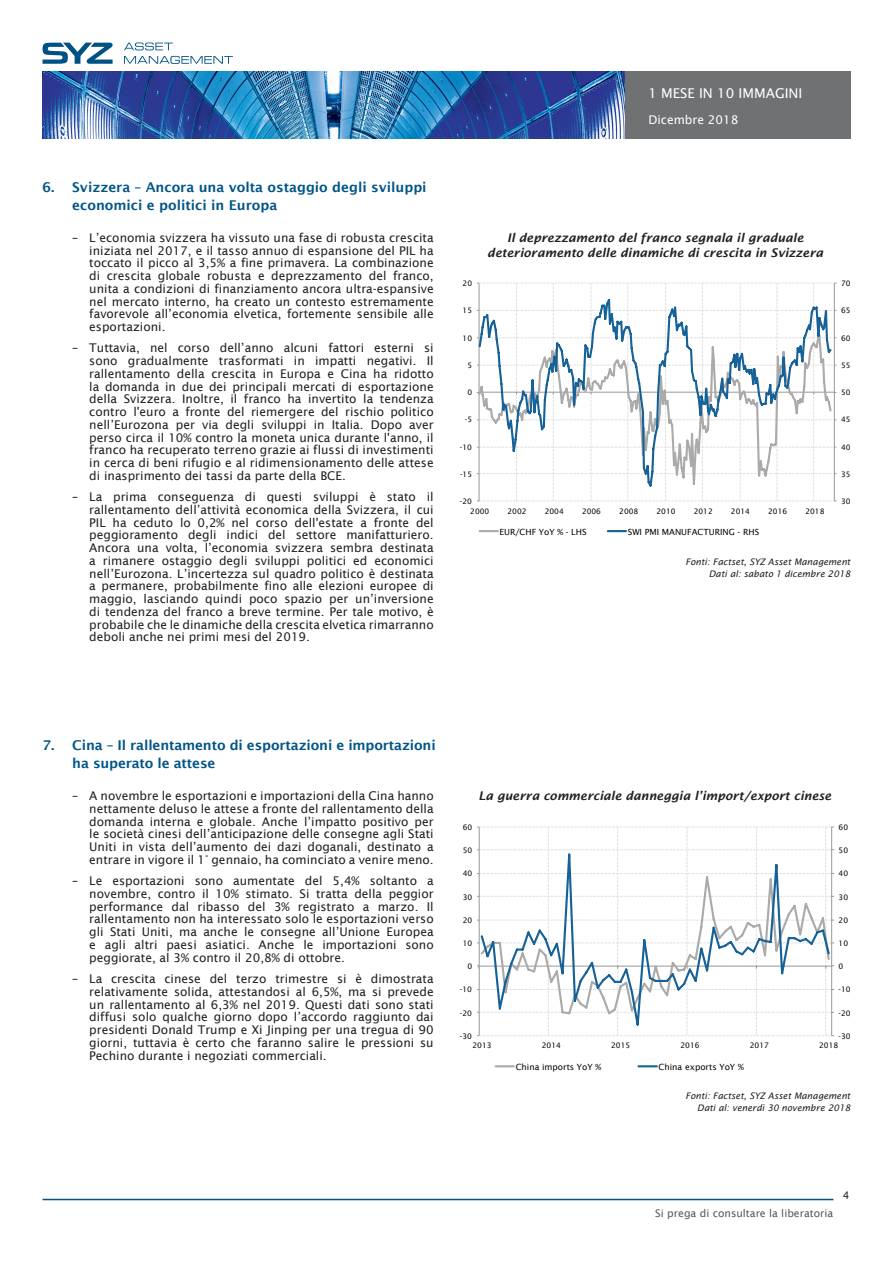
<style>
.page{position:relative;width:893px;height:1263px;background:#fff}
.page>*{position:absolute;margin:0;border:0;box-sizing:border-box;transform-origin:0 0}
.t1{font:600 13.5px/18px "Lucida Sans";color:#005587}
.t2{font:13.5px "Lucida Sans";color:#fff}
.t3{font:12px/12.8px "Lucida Sans";color:#231f20;text-align:justify}
.Graph_TITLES{font:italic 600 12px/15px "Lucida Sans";color:#231f20;text-align:center}
.t4{font:12px "Lucida Sans";color:#fff}
.t5{font:10.5px "Lucida Sans";color:#57585a}
.t6{font:10.5px "Lucida Sans";color:#231f20}
.Source_data{font:italic 9px "Lucida Sans";color:#231f20}
.t7{font:8.55px "Lucida Sans";color:#050504}
.t8{font:7.65px "Lucida Sans";color:#050504}
.t9{font:7.5px "Lucida Sans";color:#050504}
</style>
<div class="page">
<svg style="left:124px;top:43px;width:49px;height:7px"></svg>
<svg style="left:124px;top:56px;width:109px;height:8px"></svg>
<svg style="left:43px;top:43px;width:70px;height:21px"></svg>
<img style="left:43px;top:72px;width:807px;height:67px">
<hr style="left:43px;top:1199px;width:790px;height:1px;background:#005285">
<svg style="left:477px;top:283px;width:359px;height:218px"></svg>
<svg style="left:478px;top:297px;width:355px;height:191px"></svg>
<svg style="left:480px;top:530px;width:18px;height:2px"></svg>
<svg style="left:608px;top:530px;width:18px;height:2px"></svg>
<svg style="left:477px;top:826px;width:357px;height:210px"></svg>
<svg style="left:479px;top:852px;width:352px;height:175px"></svg>
<svg style="left:496px;top:1065px;width:18px;height:2px"></svg>
<svg style="left:638px;top:1065px;width:19px;height:2px"></svg>
<p class="t2" style="left:648px;top:85px;width:156px">1 MESE IN 10 IMMAGINI</p>
<p class="t1" style="left:72px;top:178px;width:356px;text-indent:-30px">6. Svizzera – Ancora una volta ostaggio degli sviluppi economici e politici in Europa</p>
<p class="t4" style="left:648px;top:113px;width:91px">Dicembre 2018</p>
<p class="t3" style="left:89px;top:231px;width:346px;text-indent:-17px">– L’economia svizzera ha vissuto una fase di robusta crescita iniziata nel 2017, e il tasso annuo di espansione del PIL ha toccato il picco al 3,5% a fine primavera. La combinazione di crescita globale robusta e deprezzamento del franco, unita a condizioni di finanziamento ancora ultra-espansive nel mercato interno, ha creato un contesto estremamente favorevole all’economia elvetica, fortemente sensibile alle esportazioni.</p>
<p class="t3" style="left:89px;top:342px;width:346px;text-indent:-17px">– Tuttavia, nel corso dell’anno alcuni fattori esterni si sono gradualmente trasformati in impatti negativi. Il rallentamento della crescita in Europa e Cina ha ridotto la domanda in due dei principali mercati di esportazione della Svizzera. Inoltre, il franco ha invertito la tendenza contro l'euro a fronte del riemergere del rischio politico nell’Eurozona per via degli sviluppi in Italia. Dopo aver perso circa il 10% contro la moneta unica durante l'anno, il franco ha recuperato terreno grazie ai flussi di investimenti in cerca di beni rifugio e al ridimensionamento delle attese di inasprimento dei tassi da parte della BCE.</p>
<p class="t3" style="left:89px;top:490px;width:346px;text-indent:-17px">– La prima conseguenza di questi sviluppi è stato il rallentamento dell’attività economica della Svizzera, il cui PIL ha ceduto lo 0,2% nel corso dell'estate a fronte del peggioramento degli indici del settore manifatturiero.<br>Ancora una volta, l’economia svizzera sembra destinata a rimanere ostaggio degli sviluppi politici ed economici nell’Eurozona. L’incertezza sul quadro politico è destinata a permanere, probabilmente fino alle elezioni europee di maggio, lasciando quindi poco spazio per un’inversione di tendenza del franco a breve termine. Per tale motivo, è probabile che le dinamiche della crescita elvetica rimarranno deboli anche nei primi mesi del 2019.</p>
<p class="t9" style="left:841px;top:497px;width:11px">30</p>
<p class="Graph_TITLES" style="left:487px;top:230px;width:338px">Il deprezzamento del franco segnala il graduale deterioramento delle dinamiche di crescita in Svizzera</p>
<p class="t9" style="left:463px;top:279px;width:11px">20</p>
<p class="t9" style="left:841px;top:279px;width:11px">70</p>
<p class="t9" style="left:841px;top:306px;width:11px">65</p>
<p class="t9" style="left:463px;top:306px;width:11px">15</p>
<p class="t9" style="left:463px;top:334px;width:11px">10</p>
<p class="t9" style="left:841px;top:334px;width:11px">60</p>
<p class="t9" style="left:467px;top:361px;width:6px">5</p>
<p class="t9" style="left:841px;top:361px;width:11px">55</p>
<p class="t9" style="left:467px;top:388px;width:6px">0</p>
<p class="t9" style="left:841px;top:388px;width:11px">50</p>
<p class="t9" style="left:465px;top:415px;width:9px">-5</p>
<p class="t9" style="left:841px;top:415px;width:11px">45</p>
<p class="t9" style="left:460px;top:443px;width:13px">-10</p>
<p class="t9" style="left:841px;top:443px;width:11px">40</p>
<p class="t9" style="left:841px;top:470px;width:11px">35</p>
<p class="t9" style="left:460px;top:470px;width:13px">-15</p>
<p class="t9" style="left:460px;top:497px;width:13px">-20</p>
<p class="t9" style="left:470px;top:507px;width:21px">2000</p>
<p class="t9" style="left:507px;top:507px;width:21px">2002</p>
<p class="t9" style="left:545px;top:507px;width:21px">2004</p>
<p class="t9" style="left:582px;top:507px;width:21px">2006</p>
<p class="t9" style="left:619px;top:507px;width:21px">2008</p>
<p class="t9" style="left:656px;top:507px;width:21px">2010</p>
<p class="t9" style="left:694px;top:507px;width:21px">2012</p>
<p class="t9" style="left:731px;top:507px;width:21px">2014</p>
<p class="t9" style="left:768px;top:507px;width:21px">2016</p>
<p class="t9" style="left:805px;top:507px;width:21px">2018</p>
<p class="t7" style="left:500px;top:527px;width:89px">EUR/CHF YoY % - LHS</p>
<p class="t7" style="left:628px;top:527px;width:133px">SWI PMI MANUFACTURING - RHS</p>
<p class="Source_data" style="left:686px;top:556px;width:166px">Fonti: Factset, SYZ Asset Management</p>
<p class="Source_data" style="left:709px;top:568px;width:143px">Dati al: sabato 1 dicembre 2018</p>
<p class="t1" style="left:72px;top:736px;width:365px;text-indent:-30px">7. Cina – Il rallentamento di esportazioni e importazioni ha superato le attese</p>
<p class="t3" style="left:89px;top:789px;width:346px;text-indent:-17px">– A novembre le esportazioni e importazioni della Cina hanno nettamente deluso le attese a fronte del rallentamento della domanda interna e globale. Anche l’impatto positivo per le società cinesi dell’anticipazione delle consegne agli Stati Uniti in vista dell’aumento dei dazi doganali, destinato a entrare in vigore il 1° gennaio, ha cominciato a venire meno.</p>
<p class="t3" style="left:89px;top:874px;width:346px;text-indent:-17px">– Le esportazioni sono aumentate del 5,4% soltanto a novembre, contro il 10% stimato. Si tratta della peggior performance dal ribasso del 3% registrato a marzo. Il rallentamento non ha interessato solo le esportazioni verso gli Stati Uniti, ma anche le consegne all’Unione Europea e agli altri paesi asiatici. Anche le importazioni sono peggiorate, al 3% contro il 20,8% di ottobre.</p>
<p class="t3" style="left:89px;top:972px;width:346px;text-indent:-17px">– La crescita cinese del terzo trimestre si è dimostrata relativamente solida, attestandosi al 6,5%, ma si prevede un rallentamento al 6,3% nel 2019. Questi dati sono stati diffusi solo qualche giorno dopo l’accordo raggiunto dai presidenti Donald Trump e Xi Jinping per una tregua di 90 giorni, tuttavia è certo che faranno salire le pressioni su Pechino durante i negoziati commerciali.</p>
<p class="Graph_TITLES" style="left:478px;top:788px;width:355px">La guerra commerciale danneggia l’import/export cinese</p>
<p class="t8" style="left:463px;top:823px;width:11px">60</p>
<p class="t8" style="left:839px;top:823px;width:11px">60</p>
<p class="t8" style="left:463px;top:846px;width:11px">50</p>
<p class="t8" style="left:839px;top:846px;width:11px">50</p>
<p class="t8" style="left:463px;top:869px;width:11px">40</p>
<p class="t8" style="left:839px;top:869px;width:11px">40</p>
<p class="t8" style="left:463px;top:892px;width:11px">30</p>
<p class="t8" style="left:839px;top:892px;width:11px">30</p>
<p class="t8" style="left:463px;top:916px;width:11px">20</p>
<p class="t8" style="left:839px;top:916px;width:11px">20</p>
<p class="t8" style="left:463px;top:939px;width:11px">10</p>
<p class="t8" style="left:839px;top:939px;width:11px">10</p>
<p class="t8" style="left:467px;top:962px;width:6px">0</p>
<p class="t8" style="left:839px;top:962px;width:6px">0</p>
<p class="t8" style="left:460px;top:985px;width:14px">-10</p>
<p class="t8" style="left:839px;top:985px;width:14px">-10</p>
<p class="t8" style="left:460px;top:1008px;width:14px">-20</p>
<p class="t8" style="left:839px;top:1008px;width:14px">-20</p>
<p class="t8" style="left:460px;top:1031px;width:14px">-30</p>
<p class="t8" style="left:839px;top:1031px;width:14px">-30</p>
<p class="t8" style="left:472px;top:1041px;width:21px">2013</p>
<p class="t8" style="left:542px;top:1041px;width:21px">2014</p>
<p class="t8" style="left:611px;top:1041px;width:21px">2015</p>
<p class="t8" style="left:680px;top:1041px;width:21px">2016</p>
<p class="t8" style="left:750px;top:1041px;width:21px">2017</p>
<p class="t8" style="left:819px;top:1041px;width:21px">2018</p>
<p class="t7" style="left:516px;top:1062px;width:87px">China imports YoY %</p>
<p class="t7" style="left:659px;top:1062px;width:87px">China exports YoY %</p>
<p class="Source_data" style="left:686px;top:1090px;width:166px">Fonti: Factset, SYZ Asset Management</p>
<p class="Source_data" style="left:697px;top:1102px;width:155px">Dati al: venerdì 30 novembre 2018</p>
<p class="t5" style="left:655px;top:1207px;width:180px">Si prega di consultare la liberatoria</p>
<p class="t6" style="left:843px;top:1189px;width:8px">4</p>
</div>
